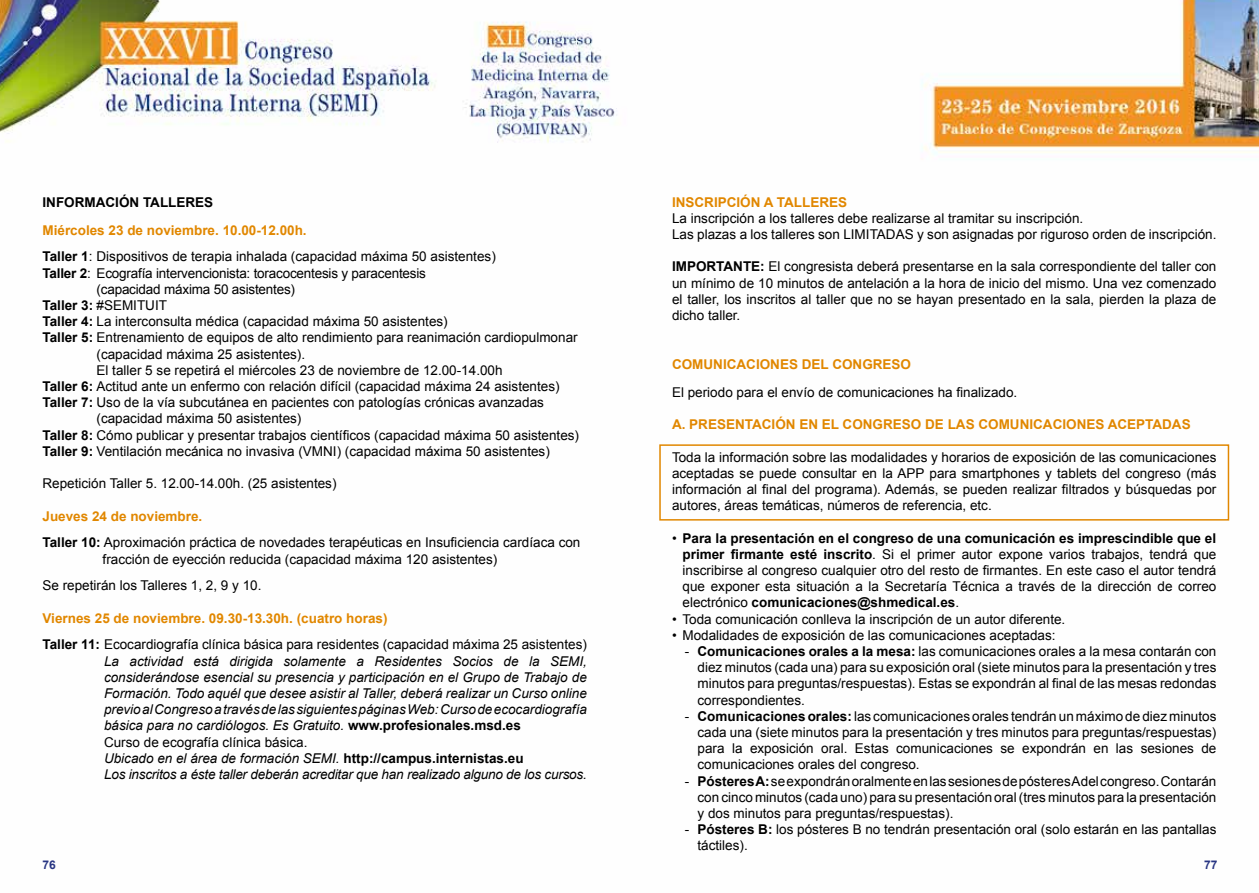
<style>
.page{position:relative;width:1259px;height:893px;background:#fff}
.page>*{position:absolute;margin:0;border:0;box-sizing:border-box;transform-origin:0 0}
.t1{font:13.5px/16.2px "Arial";color:#000}
.t2{font:italic 13.5px/16.2px "Arial";color:#000}
.t3{font:700 13.5px "Arial";color:#e18700}
.t4{font:700 13.5px "Arial";color:#000}
.t5{font:700 12px "Arial";color:#283583}
.s1{font-weight:700;color:#e18700}
.s2{font-weight:700}
.s3{font-weight:700;font-style:normal}
.s4{font-style:normal}
</style>
<div class="page">
<img style="left:0;top:0;width:1259px;height:521px">
<div style="left:659px;top:444px;width:570px;height:77px;border:2px solid #e18700"></div>
<p class="t4" style="left:43px;top:193px;width:172px">INFORMACIÓN TALLERES</p>
<p class="t1" style="left:43px;top:217px;width:455px;line-height:26.7px"><span class="s1">Miércoles 23 de noviembre. 10.00-12.00h.<br></span><span class="s2">Taller 1</span>: Dispositivos de terapia inhalada (capacidad máxima 50 asistentes)</p>
<p class="t1" style="left:43px;top:265px;width:385px"><span class="s2">Taller 2</span>: Ecografía intervencionista: toracocentesis y paracentesis</p>
<p class="t1" style="left:97px;top:281px;width:200px">(capacidad máxima 50 asistentes)</p>
<p class="t1" style="left:43px;top:297px;width:126px"><span class="s2">Taller 3:</span> #SEMITUIT</p>
<p class="t1" style="left:43px;top:313px;width:407px"><span class="s2">Taller 4:</span> La interconsulta médica (capacidad máxima 50 asistentes)</p>
<p class="t1" style="left:43px;top:330px;width:536px"><span class="s2">Taller 5:</span> Entrenamiento de equipos de alto rendimiento para reanimación cardiopulmonar</p>
<p class="t1" style="left:97px;top:346px;width:210px">(capacidad máxima 25 asistentes).</p>
<p class="t1" style="left:97px;top:362px;width:407px">El taller 5 se repetirá el miércoles 23 de noviembre de 12.00-14.00h</p>
<p class="t1" style="left:43px;top:378px;width:518px"><span class="s2">Taller 6:</span> Actitud ante un enfermo con relación difícil (capacidad máxima 24 asistentes)</p>
<p class="t1" style="left:43px;top:394px;width:503px"><span class="s2">Taller 7:</span> Uso de la vía subcutánea en pacientes con patologías crónicas avanzadas</p>
<p class="t1" style="left:97px;top:411px;width:206px">(capacidad máxima 50 asistentes)</p>
<p class="t1" style="left:43px;top:427px;width:538px"><span class="s2">Taller 8:</span> Cómo publicar y presentar trabajos científicos (capacidad máxima 50 asistentes)</p>
<p class="t1" style="left:43px;top:443px;width:509px"><span class="s2">Taller 9:</span> Ventilación mecánica no invasiva (VMNI) (capacidad máxima 50 asistentes)</p>
<p class="t1" style="left:43px;top:475px;width:295px">Repetición Taller 5. 12.00-14.00h. (25 asistentes)</p>
<p class="t1" style="left:43px;top:503px;width:539px;line-height:26.7px"><span class="s1">Jueves 24 de noviembre.<br></span><span class="s2">Taller 10:</span> Aproximación práctica de novedades terapéuticas en Insuficiencia cardíaca con</p>
<p class="t1" style="left:43px;top:546px;width:456px;line-height:26.7px;text-indent:60px">fracción de eyección reducida (capacidad máxima 120 asistentes)<br>Se repetirán los Talleres 1, 2, 9 y 10.</p>
<p class="t1" style="left:43px;top:605px;width:546px;line-height:26.7px"><span class="s1">Viernes 25 de noviembre. 09.30-13.30h. (cuatro horas)<br></span><span class="s2">Taller 11:</span> Ecocardiografía clínica básica para residentes (capacidad máxima 25 asistentes)</p>
<p class="t2" style="left:104px;top:653px;width:484px">La actividad está dirigida solamente a Residentes Socios de la SEMI, considerándose esencial su presencia y participación en el Grupo de Trabajo de Formación. Todo aquél que desee asistir al Taller, deberá realizar un Curso online previo al Congreso a través de las siguientes páginas Web: Curso de ecocardiografía básica para no cardiólogos. Es Gratuito. <span class="s3">www.profesionales.msd.es<br></span><span class="s4">Curso de ecografía clínica básica.<br></span>Ubicado en el área de formación SEMI. <span class="s3">http://campus.internistas.eu<br></span>Los inscritos a éste taller deberán acreditar que han realizado alguno de los cursos.</p>
<p class="t3" style="left:672px;top:193px;width:177px">INSCRIPCIÓN A TALLERES</p>
<p class="t1" style="left:672px;top:210px;width:546px">La inscripción a los talleres debe realizarse al tramitar su inscripción.<br>Las plazas a los talleres son LIMITADAS y son asignadas por riguroso orden de inscripción.</p>
<p class="t1" style="left:672px;top:259px;width:546px;text-align:justify"><span class="s2">IMPORTANTE:</span> El congresista deberá presentarse en la sala correspondiente del taller con un mínimo de 10 minutos de antelación a la hora de inicio del mismo. Una vez comenzado el taller, los inscritos al taller que no se hayan presentado en la sala, pierden la plaza de dicho taller.</p>
<p class="t3" style="left:672px;top:355px;width:241px">COMUNICACIONES DEL CONGRESO</p>
<p class="t1" style="left:672px;top:384px;width:347px">El periodo para el envío de comunicaciones ha finalizado.</p>
<p class="t3" style="left:672px;top:415px;width:520px">A. PRESENTACIÓN EN EL CONGRESO DE LAS COMUNICACIONES ACEPTADAS</p>
<p class="t1" style="left:672px;top:449px;width:546px;text-align:justify">Toda la información sobre las modalidades y horarios de exposición de las comunicaciones aceptadas se puede consultar en la APP para smartphones y tablets del congreso (más información al final del programa). Además, se pueden realizar filtrados y búsquedas por autores, áreas temáticas, números de referencia, etc.</p>
<p class="t1" style="left:682px;top:530px;width:535px;text-align:justify;text-indent:-11px">• <span class="s2">Para la presentación en el congreso de una comunicación es imprescindible que el primer firmante esté inscrito</span>. Si el primer autor expone varios trabajos, tendrá que inscribirse al congreso cualquier otro del resto de firmantes. En este caso el autor tendrá que exponer esta situación a la Secretaría Técnica a través de la dirección de correo electrónico <span class="s2">comunicaciones@shmedical.es</span>.</p>
<p class="t1" style="left:672px;top:611px;width:395px">• Toda comunicación conlleva la inscripción de un autor diferente.</p>
<p class="t1" style="left:672px;top:627px;width:385px">• Modalidades de exposición de las comunicaciones aceptadas:</p>
<p class="t1" style="left:697px;top:643px;width:520px;text-align:justify;text-indent:-13px">- <span class="s2">Comunicaciones orales a la mesa:</span> las comunicaciones orales a la mesa contarán con diez minutos (cada una) para su exposición oral (siete minutos para la presentación y tres minutos para preguntas/respuestas). Estas se expondrán al final de las mesas redondas correspondientes.</p>
<p class="t1" style="left:697px;top:708px;width:520px;text-align:justify;text-indent:-13px">- <span class="s2">Comunicaciones orales:</span> las comunicaciones orales tendrán un máximo de diez minutos cada una (siete minutos para la presentación y tres minutos para preguntas/respuestas) para la exposición oral. Estas comunicaciones se expondrán en las sesiones de comunicaciones orales del congreso.</p>
<p class="t1" style="left:697px;top:773px;width:520px;text-align:justify;text-indent:-13px">- <span class="s2">Pósteres A:</span> se expondrán oralmente en las sesiones de pósteres A del congreso. Contarán con cinco minutos (cada uno) para su presentación oral (tres minutos para la presentación y dos minutos para preguntas/respuestas).</p>
<p class="t1" style="left:697px;top:821px;width:520px;text-indent:-13px">- <span class="s2">Pósteres B:</span> los pósteres B no tendrán presentación oral (solo estarán en las pantallas táctiles).</p>
<p class="t5" style="left:43px;top:857px;width:15px">76</p>
<p class="t5" style="left:1204px;top:857px;width:15px">77</p>
</div>
